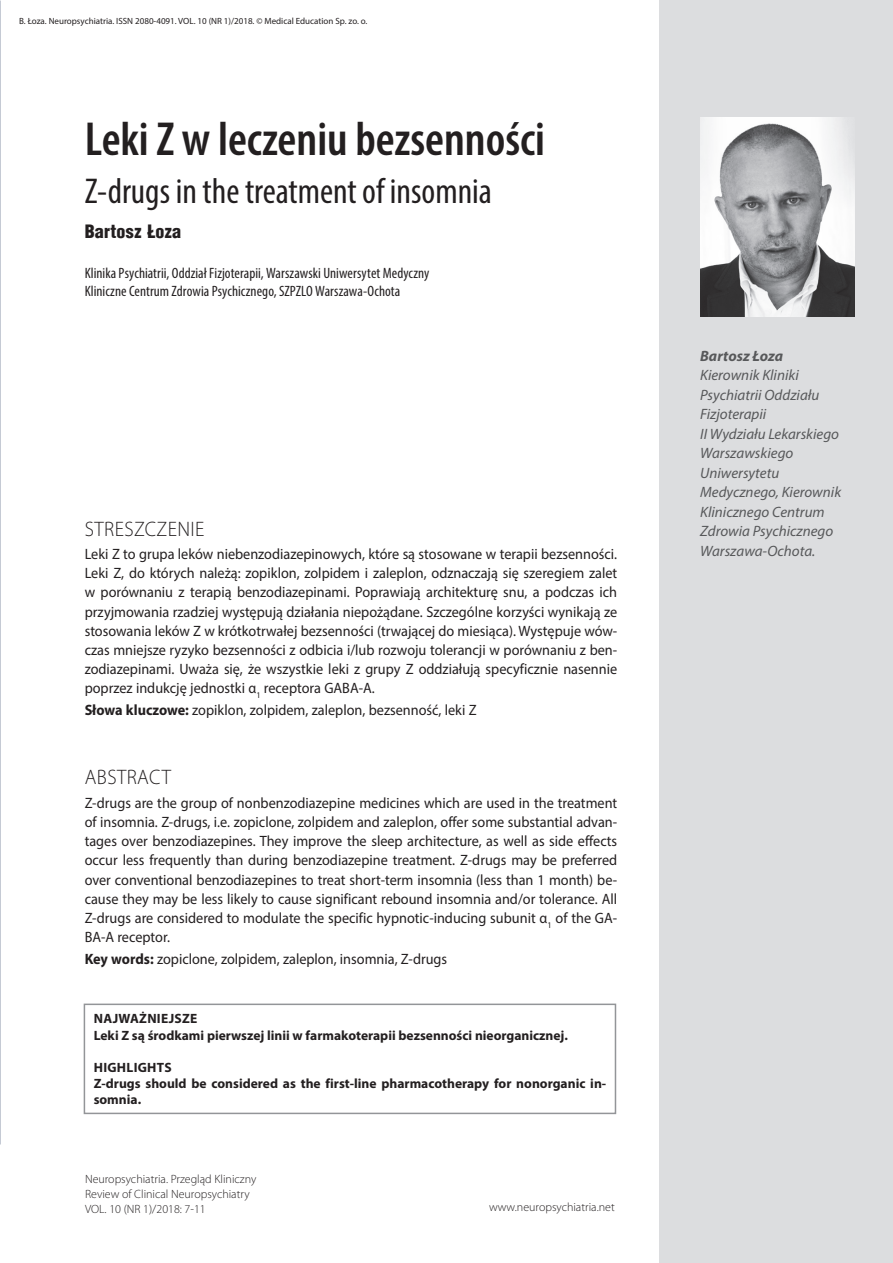
<style>
.page{position:relative;width:893px;height:1263px;background:#fff}
.page>*{position:absolute;margin:0;border:0;box-sizing:border-box;transform-origin:0 0}
.t1{font:600 condensed 48px "Myriad Pro";color:#231f20}
.t2{font:condensed 36px "Myriad Pro";color:#231f20}
.t3{font:300 21px "Myriad Pro";letter-spacing:.02em;color:#231f20;scale:.95 1}
.t4{font:900 18px "Switzerland Cond";letter-spacing:.015em;color:#231f20}
.t5{font:15px/19.2px "Myriad Pro";color:#231f20;text-align:justify;scale:.95 1}
.t6{font:italic 15px/19.5px "Myriad Pro";color:#57585a}
.t7{font:condensed 15px/18px "Myriad Pro";letter-spacing:.005em;color:#231f20}
.t8{font:italic 700 15px "Myriad Pro";color:#57585a}
.t9{font:700 13.5px/16.2px "Myriad Pro";color:#231f20}
.t10{font:300 12px/15px "Myriad Pro";color:#231f20}
.t11{font:9px "Myriad Pro";color:#231f20}
.s1{font-weight:700}
</style>
<div class="page">
<div style="left:659px;top:0;width:234px;height:1263px;background:#dcdddf"></div>
<div style="left:84px;top:1003px;width:532px;height:111px;border:2px solid #939598"></div>
<img style="left:700px;top:118px;width:154px;height:198px">
<p class="t11" style="left:19px;top:15px;width:350px">B. Łoza. Neuropsychiatria. ISSN 2080-4091. VOL. 10 (NR 1)/2018. © Medical Education Sp. zo. o.</p>
<h1 class="t1" style="left:85px;top:110px;width:462px">Leki Z w leczeniu bezsenności</h1>
<h2 class="t2" style="left:85px;top:170px;width:409px">Z-drugs in the treatment of insomnia</h2>
<p class="t4" style="left:85px;top:220px;width:98px">Bartosz Łoza</p>
<p class="t7" style="left:85px;top:264px;width:346px">Klinika Psychiatrii, Oddział Fizjoterapii, Warszawski Uniwersytet Medyczny<br>Kliniczne Centrum Zdrowia Psychicznego, SZPZLO Warszawa-Ochota</p>
<h3 class="t3" style="left:85px;top:516px;width:127px">Streszczenie</h3>
<p class="t5" style="left:85px;top:544px;width:562px">Leki Z to grupa leków niebenzodiazepinowych, które są stosowane w terapii bezsenności.<br>Leki Z, do których należą: zopiklon, zolpidem i zaleplon, odznaczają się szeregiem zalet w porównaniu z terapią benzodiazepinami. Poprawiają architekturę snu, a podczas ich przyjmowania rzadziej występują działania niepożądane. Szczególne korzyści wynikają ze stosowania leków Z w krótkotrwałej bezsenności (trwającej do miesiąca). Występuje wów&shy;czas mniejsze ryzyko bezsenności z odbicia i/lub rozwoju tolerancji w porównaniu z ben&shy;zodiazepinami. Uważa się, że wszystkie leki z grupy Z oddziałują specyficznie nasennie poprzez indukcję jednostki α<sub>1</sub> receptora GABA-A.</p>
<p class="t5" style="left:85px;top:700px;width:414px"><span class="s1">Słowa kluczowe:</span> zopiklon, zolpidem, zaleplon, bezsenność, leki Z</p>
<h3 class="t3" style="left:85px;top:765px;width:92px">Abstract</h3>
<p class="t5" style="left:85px;top:793px;width:562px">Z-drugs are the group of nonbenzodiazepine medicines which are used in the treatment of insomnia. Z-drugs, i.e. zopiclone, zolpidem and zaleplon, offer some substantial advan&shy;tages over benzodiazepines. They improve the sleep architecture, as well as side effects occur less frequently than during benzodiazepine treatment. Z-drugs may be preferred over conventional benzodiazepines to treat short-term insomnia (less than 1 month) be&shy;cause they may be less likely to cause significant rebound insomnia and/or tolerance. All Z-drugs are considered to modulate the specific hypnotic-inducing subunit α<sub>1</sub> of the GA-BA-A receptor.</p>
<p class="t5" style="left:85px;top:949px;width:383px"><span class="s1">Key words:</span> zopiclone, zolpidem, zaleplon, insomnia, Z-drugs</p>
<p class="t9" style="left:94px;top:1010px;width:476px">Najważniejsze<br>Leki Z są środkami pierwszej linii w farmakoterapii bezsenności nieorganicznej.</p>
<p class="t9" style="left:94px;top:1059px;width:514px">Highlights<br>Z-drugs should be considered as the first-line pharmacotherapy for nonorganic in&shy;somnia.</p>
<p class="t10" style="left:85px;top:1171px;width:173px">Neuropsychiatria. Przegląd Kliniczny<br>Review of Clinical Neuropsychiatry<br>VOL. 10 (NR 1)/2018: 7-11</p>
<p class="t10" style="left:489px;top:1199px;width:127px">www.neuropsychiatria.net</p>
<p class="t8" style="left:700px;top:346px;width:84px">Bartosz Łoza</p>
<p class="t6" style="left:700px;top:365px;width:142px">Kierownik Kliniki<br>Psychiatrii Oddziału<br>Fizjoterapii<br>II Wydziału Lekarskiego<br>Warszawskiego<br>Uniwersytetu<br>Medycznego, Kierownik<br>Klinicznego Centrum<br>Zdrowia Psychicznego<br>Warszawa-Ochota.</p>
</div>
